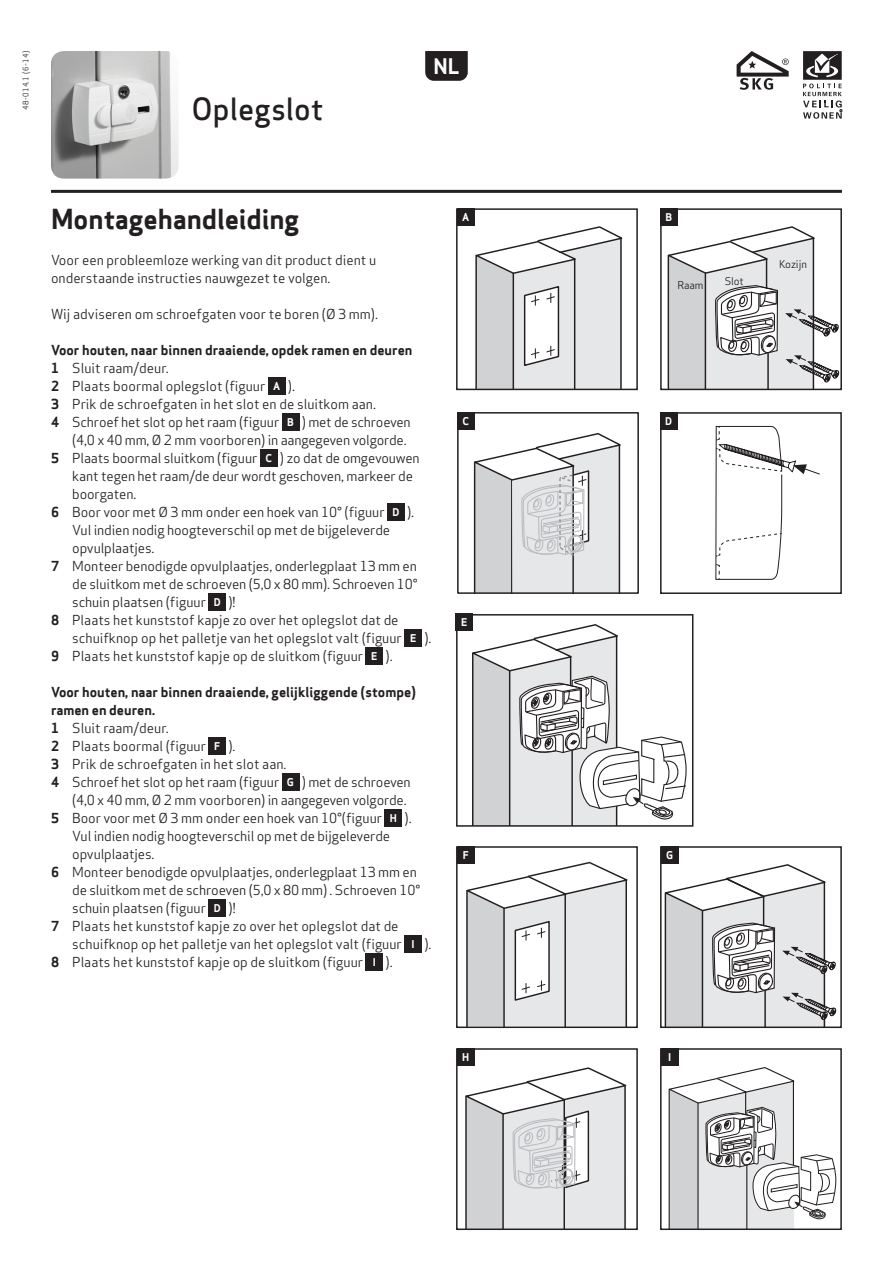
<style>
.page{position:relative;width:893px;height:1263px;background:#fff}
.page>*{position:absolute;margin:0;border:0;box-sizing:border-box;transform-origin:0 0}
.t1{font:500 30px "Apex Sans";letter-spacing:.005em;color:#231f20}
.t2{font:700 27px "Apex Sans";letter-spacing:-.005em;color:#231f20}
.t3{font:700 21px "Apex Sans";color:#fff}
.t4{font:13.5px/18px "Apex Sans";letter-spacing:-.01em;color:#231f20}
.t5{font:700 13.5px "Apex Sans";color:#231f20}
.t6{font:10.5px "Apex Sans";letter-spacing:-.01em;color:#231f20}
.t7{font:700 10.5px "Apex Sans";color:#fff}
.t8{font:7.5px "Apex Sans";letter-spacing:.05em;color:#231f20}
.s1{font-weight:700}
.s2{font-weight:700;font-size:10.5px;color:#fff}
</style>
<div class="page">
<hr style="left:51px;top:190px;width:791px;height:3px;background:#231f20">
<svg style="left:803px;top:51px;width:39px;height:68px"></svg>
<div style="left:268px;top:378px;width:17px;height:17px;background:#231f20"></div>
<div style="left:282px;top:414px;width:17px;height:17px;background:#231f20"></div>
<div style="left:260px;top:450px;width:17px;height:17px;background:#231f20"></div>
<div style="left:387px;top:504px;width:17px;height:17px;background:#231f20"></div>
<div style="left:209px;top:594px;width:17px;height:17px;background:#231f20"></div>
<div style="left:405px;top:630px;width:17px;height:17px;background:#231f20"></div>
<div style="left:366px;top:648px;width:17px;height:17px;background:#231f20"></div>
<div style="left:209px;top:738px;width:17px;height:17px;background:#231f20"></div>
<div style="left:282px;top:774px;width:17px;height:17px;background:#231f20"></div>
<div style="left:385px;top:810px;width:17px;height:17px;background:#231f20"></div>
<div style="left:209px;top:900px;width:17px;height:17px;background:#231f20"></div>
<div style="left:405px;top:936px;width:17px;height:17px;background:#231f20"></div>
<div style="left:366px;top:954px;width:17px;height:17px;background:#231f20"></div>
<img style="left:51px;top:51px;width:128px;height:128px">
<svg style="left:474px;top:433px;width:147px;height:158px"></svg>
<div style="left:457px;top:412px;width:182px;height:182px;border:2px solid #231f20"></div>
<svg style="left:475px;top:226px;width:147px;height:161px"></svg>
<div style="left:456px;top:208px;width:182px;height:182px;border:2px solid #231f20"></div>
<svg style="left:668px;top:226px;width:171px;height:161px"></svg>
<div style="left:660px;top:208px;width:182px;height:182px;border:2px solid #231f20"></div>
<svg style="left:715px;top:426px;width:105px;height:154px"></svg>
<div style="left:660px;top:412px;width:182px;height:182px;border:2px solid #231f20"></div>
<svg style="left:472px;top:624px;width:215px;height:200px"></svg>
<div style="left:456px;top:614px;width:237px;height:213px;border:2px solid #231f20"></div>
<div style="left:457px;top:208px;width:17px;height:17px;background:#231f20"></div>
<div style="left:457px;top:412px;width:17px;height:17px;background:#231f20"></div>
<div style="left:660px;top:208px;width:17px;height:17px;background:#231f20"></div>
<div style="left:660px;top:412px;width:17px;height:17px;background:#231f20"></div>
<div style="left:456px;top:613px;width:17px;height:17px;background:#231f20"></div>
<svg style="left:466px;top:862px;width:162px;height:163px"></svg>
<div style="left:456px;top:846px;width:182px;height:182px;border:2px solid #231f20"></div>
<div style="left:457px;top:846px;width:17px;height:17px;background:#231f20"></div>
<svg style="left:665px;top:864px;width:172px;height:161px"></svg>
<div style="left:660px;top:846px;width:182px;height:182px;border:2px solid #231f20"></div>
<div style="left:661px;top:846px;width:17px;height:17px;background:#231f20"></div>
<svg style="left:465px;top:1067px;width:161px;height:160px"></svg>
<div style="left:456px;top:1048px;width:182px;height:182px;border:2px solid #231f20"></div>
<div style="left:457px;top:1048px;width:17px;height:17px;background:#231f20"></div>
<svg style="left:669px;top:1067px;width:167px;height:160px"></svg>
<div style="left:660px;top:1048px;width:182px;height:182px;border:2px solid #231f20"></div>
<div style="left:661px;top:1048px;width:17px;height:17px;background:#231f20"></div>
<svg style="left:737px;top:51px;width:52px;height:39px"></svg>
<svg style="left:425px;top:51px;width:43px;height:30px"></svg>
<p class="t8" style="left:20px;top:110px;width:61px;rotate:-90deg">48-014.1 (6-14)</p>
<h1 class="t1" style="left:191px;top:82px;width:133px">Oplegslot</h1>
<h3 class="t3" style="left:433px;top:52px;width:27px">NL</h3>
<h2 class="t2" style="left:51px;top:201px;width:250px">Montagehandleiding</h2>
<p class="t4" style="left:51px;top:249px;width:327px">Voor een probleemloze werking van dit product dient u onderstaande instructies nauwgezet te volgen.</p>
<p class="t4" style="left:51px;top:303px;width:329px">Wij adviseren om schroefgaten voor te boren (Ø 3 mm).</p>
<p class="t5" style="left:51px;top:341px;width:363px">Voor houten, naar binnen draaiende, opdek ramen en deuren</p>
<p class="t4" style="left:51px;top:357px;width:119px"><span class="s1">1</span> Sluit raam/deur.</p>
<p class="t4" style="left:51px;top:375px;width:245px"><span class="s1">2</span> Plaats boormal oplegslot (figuur <span class="s2">A</span> ).</p>
<p class="t4" style="left:51px;top:393px;width:327px"><span class="s1">3</span> Prik de schroefgaten in het slot en de sluitkom aan.</p>
<p class="t4" style="left:51px;top:411px;width:361px"><span class="s1">4</span> Schroef het slot op het raam (figuur <span class="s2">B</span> ) met de schroeven</p>
<p class="t4" style="left:72px;top:429px;width:336px">(4,0 x 40 mm, Ø 2 mm voorboren) in aangegeven volgorde.</p>
<p class="t4" style="left:51px;top:447px;width:370px"><span class="s1">5</span> Plaats boormal sluitkom (figuur <span class="s2">C</span> ) zo dat de omgevouwen</p>
<p class="t4" style="left:72px;top:465px;width:342px">kant tegen het raam/de deur wordt geschoven, markeer de</p>
<p class="t4" style="left:72px;top:483px;width:66px">boorgaten.</p>
<p class="t4" style="left:51px;top:501px;width:365px"><span class="s1">6</span> Boor voor met Ø 3 mm onder een hoek van 10° (figuur <span class="s2">D</span> ).</p>
<p class="t4" style="left:72px;top:519px;width:319px">Vul indien nodig hoogteverschil op met de bijgeleverde</p>
<p class="t4" style="left:72px;top:537px;width:84px">opvulplaatjes.</p>
<p class="t4" style="left:51px;top:555px;width:367px"><span class="s1">7</span> Monteer benodigde opvulplaatjes, onderlegplaat 13 mm en</p>
<p class="t4" style="left:72px;top:573px;width:347px">de sluitkom met de schroeven (5,0 x 80 mm). Schroeven 10°</p>
<p class="t4" style="left:72px;top:591px;width:165px">schuin plaatsen (figuur <span class="s2">D</span> )!</p>
<p class="t4" style="left:51px;top:609px;width:349px"><span class="s1">8</span> Plaats het kunststof kapje zo over het oplegslot dat de</p>
<p class="t4" style="left:72px;top:627px;width:361px">schuifknop op het palletje van het oplegslot valt (figuur <span class="s2">E</span> ).</p>
<p class="t4" style="left:51px;top:645px;width:343px"><span class="s1">9</span> Plaats het kunststof kapje op de sluitkom (figuur <span class="s2">E</span> ).</p>
<p class="t5" style="left:51px;top:683px;width:367px">Voor houten, naar binnen draaiende, gelijkliggende (stompe)</p>
<p class="t5" style="left:51px;top:701px;width:105px">ramen en deuren.</p>
<p class="t4" style="left:51px;top:717px;width:119px"><span class="s1">1</span> Sluit raam/deur.</p>
<p class="t4" style="left:51px;top:735px;width:186px"><span class="s1">2</span> Plaats boormal (figuur <span class="s2">F</span> ).</p>
<p class="t4" style="left:51px;top:753px;width:237px"><span class="s1">3</span> Prik de schroefgaten in het slot aan.</p>
<p class="t4" style="left:51px;top:771px;width:361px"><span class="s1">4</span> Schroef het slot op het raam (figuur <span class="s2">G</span> ) met de schroeven</p>
<p class="t4" style="left:72px;top:789px;width:336px">(4,0 x 40 mm, Ø 2 mm voorboren) in aangegeven volgorde.</p>
<p class="t4" style="left:51px;top:807px;width:362px"><span class="s1">5</span> Boor voor met Ø 3 mm onder een hoek van 10°(figuur <span class="s2">H</span> ).</p>
<p class="t4" style="left:72px;top:825px;width:319px">Vul indien nodig hoogteverschil op met de bijgeleverde</p>
<p class="t4" style="left:72px;top:843px;width:84px">opvulplaatjes.</p>
<p class="t4" style="left:51px;top:861px;width:367px"><span class="s1">6</span> Monteer benodigde opvulplaatjes, onderlegplaat 13 mm en</p>
<p class="t4" style="left:72px;top:879px;width:350px">de sluitkom met de schroeven (5,0 x 80 mm) . Schroeven 10°</p>
<p class="t4" style="left:72px;top:897px;width:165px">schuin plaatsen (figuur <span class="s2">D</span> )!</p>
<p class="t4" style="left:51px;top:915px;width:349px"><span class="s1">7</span> Plaats het kunststof kapje zo over het oplegslot dat de</p>
<p class="t4" style="left:72px;top:933px;width:361px">schuifknop op het palletje van het oplegslot valt (figuur <span class="s2">I</span> ).</p>
<p class="t4" style="left:51px;top:951px;width:343px"><span class="s1">8</span> Plaats het kunststof kapje op de sluitkom (figuur <span class="s2">I</span> ).</p>
<p class="t7" style="left:462px;top:210px;width:9px">A</p>
<p class="t7" style="left:462px;top:414px;width:8px">C</p>
<p class="t7" style="left:461px;top:615px;width:8px">E</p>
<p class="t7" style="left:665px;top:210px;width:8px">B</p>
<p class="t6" style="left:677px;top:277px;width:28px">Raam</p>
<p class="t6" style="left:725px;top:273px;width:21px">Slot</p>
<p class="t7" style="left:665px;top:414px;width:9px">D</p>
<p class="t7" style="left:463px;top:848px;width:7px">F</p>
<p class="t7" style="left:666px;top:848px;width:9px">G</p>
<p class="t7" style="left:462px;top:1050px;width:9px">H</p>
<p class="t7" style="left:668px;top:1050px;width:5px">I</p>
<p class="t6" style="left:779px;top:256px;width:29px">Kozijn</p>
</div>
